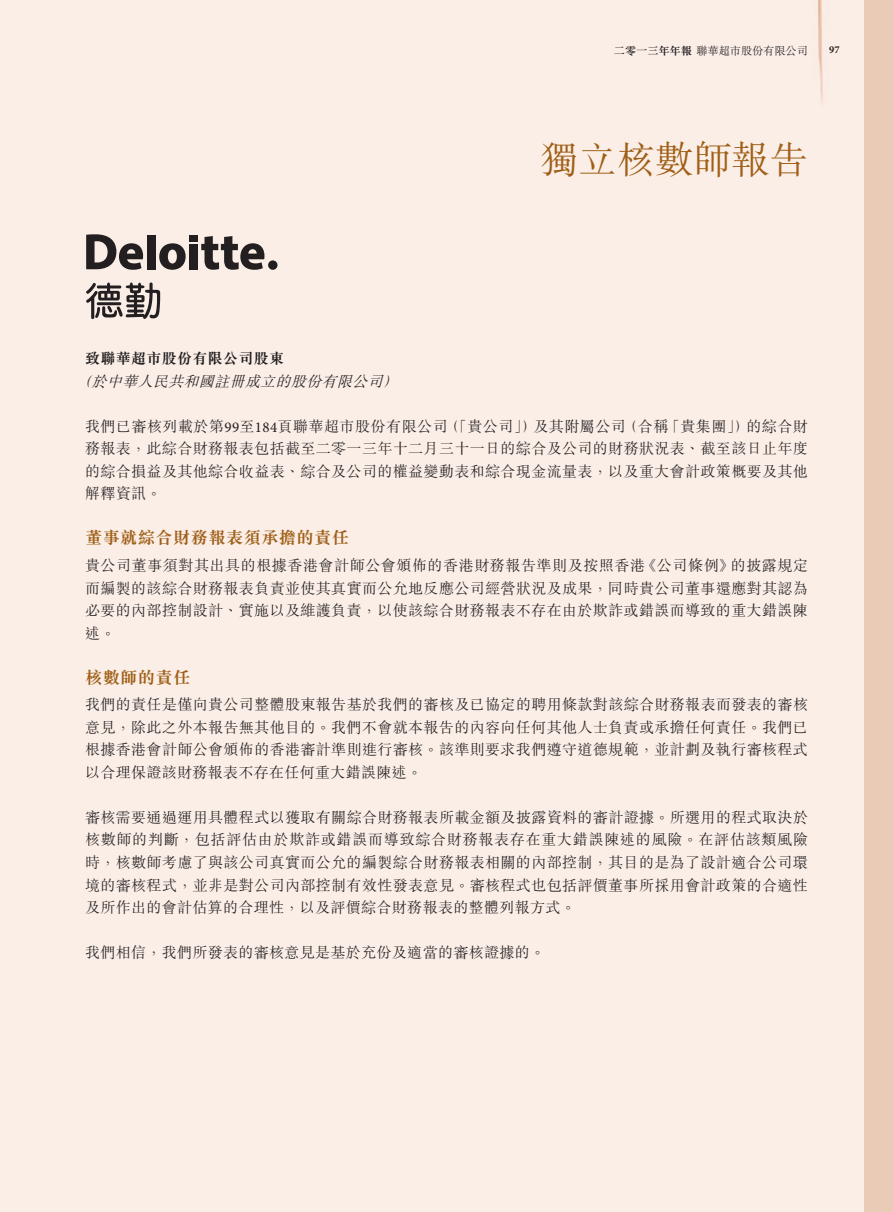
<style>
.page{position:relative;width:893px;height:1212px;background:#faeee7}
.page>*{position:absolute;margin:0;border:0;box-sizing:border-box;transform-origin:0 0}
.t1{font:300 38.25px "M Sung HK";color:#a05f17}
.t2{font:700 17.25px "M Sung HK";letter-spacing:.02em;color:#a05f17}
.t3{font:300 15px/22.5px "M Sung HK";letter-spacing:.025em;color:#231f20;text-align:justify}
.t4{font:italic 300 15px "M Sung HK";color:#231f20}
.t5{font:700 15px "M Sung HK";letter-spacing:.02em;color:#231f20}
.t6{font:300 11.25px "M Sung HK";letter-spacing:-.01em;color:#231f20}
.t7{font:700 10.5px "Minion Pro";color:#231f20}
.s1{font-weight:700}
.s2{font-family:"Minion Pro";font-weight:400}
</style>
<div class="page">
<img style="left:818px;top:0;width:5px;height:103px">
<div style="left:864px;top:0;width:29px;height:1212px;background:#eaccb6"></div>
<svg style="left:86px;top:282px;width:74px;height:37px"></svg>
<div style="left:147px;top:235px;width:8px;height:34px;background:#231f20"></div>
<svg style="left:159px;top:243px;width:27px;height:27px"></svg>
<div style="left:189px;top:244px;width:9px;height:25px;background:#231f20"></div>
<div style="left:189px;top:235px;width:9px;height:7px;background:#231f20"></div>
<svg style="left:201px;top:236px;width:63px;height:34px"></svg>
<div style="left:268px;top:260px;width:9px;height:10px;background:#231f20;border-radius:50%"></div>
<svg style="left:86px;top:234px;width:57px;height:36px"></svg>
<p class="t6" style="left:614px;top:43px;width:196px"><span class="s1">二零一三年年報</span> 聯華超市股份有限公司</p>
<p class="t7" style="left:829px;top:43px;width:12px">97</p>
<h1 class="t1" style="left:540px;top:134px;width:269px">獨立核數師報告</h1>
<p class="t5" style="left:85px;top:348px;width:200px">致聯華超市股份有限公司股東</p>
<p class="t4" style="left:76px;top:371px;width:329px">（於中華人民共和國註冊成立的股份有限公司）</p>
<p class="t3" style="left:85px;top:414px;width:724px">我們已審核列載於第<span class="s2">99</span>至<span class="s2">184</span>頁聯華超市股份有限公司（「貴公司」）及其附屬公司（合稱「貴集團」）的綜合財務報表，此綜合財務報表包括截至二零一三年十二月三十一日的綜合及公司的財務狀況表、截至該日止年度的綜合損益及其他綜合收益表、綜合及公司的權益變動表和綜合現金流量表，以及重大會計政策概要及其他解釋資訊。</p>
<p class="t2" style="left:85px;top:526px;width:266px">董事就綜合財務報表須承擔的責任</p>
<p class="t3" style="left:85px;top:554px;width:725px">貴公司董事須對其出具的根據香港會計師公會頒佈的香港財務報告準則及按照香港《公司條例》的披露規定而編製的該綜合財務報表負責並使其真實而公允地反應公司經營狀況及成果，同時貴公司董事還應對其認為必要的內部控制設計、實施以及維護負責，以使該綜合財務報表不存在由於欺詐或錯誤而導致的重大錯誤陳述。</p>
<p class="t2" style="left:85px;top:665px;width:107px">核數師的責任</p>
<p class="t3" style="left:85px;top:693px;width:724px">我們的責任是僅向貴公司整體股東報告基於我們的審核及已協定的聘用條款對該綜合財務報表而發表的審核意見，除此之外本報告無其他目的。我們不會就本報告的內容向任何其他人士負責或承擔任何責任。我們已根據香港會計師公會頒佈的香港審計準則進行審核。該準則要求我們遵守道德規範，並計劃及執行審核程式以合理保證該財務報表不存在任何重大錯誤陳述。</p>
<p class="t3" style="left:85px;top:805px;width:724px">審核需要通過運用具體程式以獲取有關綜合財務報表所載金額及披露資料的審計證據。所選用的程式取決於核數師的判斷，包括評估由於欺詐或錯誤而導致綜合財務報表存在重大錯誤陳述的風險。在評估該類風險時，核數師考慮了與該公司真實而公允的編製綜合財務報表相關的內部控制，其目的是為了設計適合公司環境的審核程式，並非是對公司內部控制有效性發表意見。審核程式也包括評價董事所採用會計政策的合適性及所作出的會計估算的合理性，以及評價綜合財務報表的整體列報方式。</p>
<p class="t3" style="left:85px;top:940px;width:462px">我們相信，我們所發表的審核意見是基於充份及適當的審核證據的。</p>
</div>
